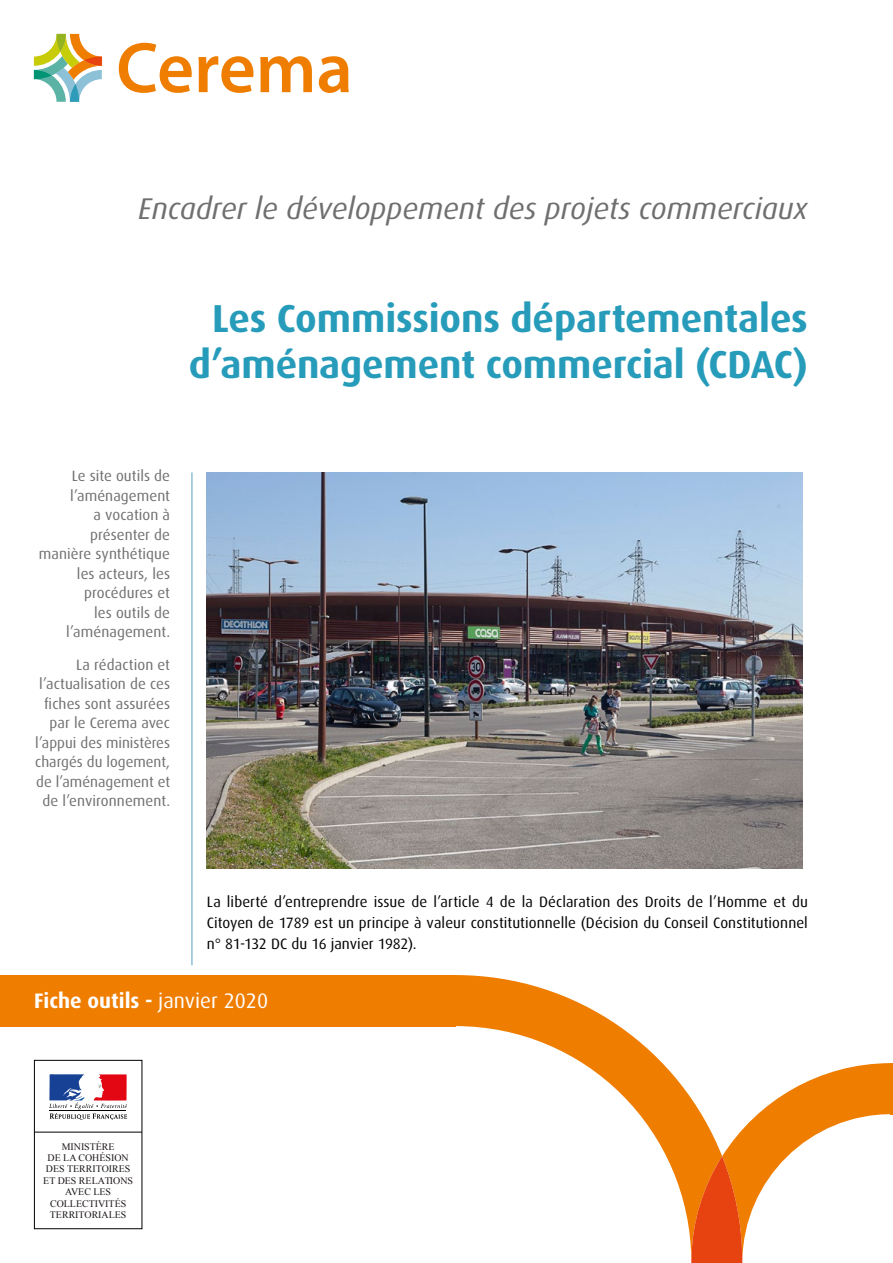
<style>
.page{position:relative;width:893px;height:1263px;background:#fff}
.page>*{position:absolute;margin:0;border:0;box-sizing:border-box;transform-origin:0 0}
.t1{font:700 39px/46.8px "Dax OT";letter-spacing:-.005em;color:#279cba;text-align:center}
.t2{font:italic 30px "Dax OT";color:#706f6f}
.t3{font:700 21px "Dax OT";color:#fff}
.t4{font:15px/19.5px "Dax OT";letter-spacing:.005em;color:#706f6f;text-align:right}
.t5{font:15px/21px "Dax OT";letter-spacing:.005em;color:#000;text-align:justify}
.t6{font:9.9px/11.4px "Times New Roman";color:#1d171a;text-align:center}
.s1{font-weight:400}
</style>
<div class="page">
<svg style="left:136px;top:1026px;width:319px;height:162px"></svg>
<svg style="left:455px;top:975px;width:236px;height:275px"></svg>
<div style="left:0;top:975px;width:456px;height:51px;background:#ef7d00"></div>
<svg style="left:691px;top:1063px;width:202px;height:200px"></svg>
<hr style="left:890px;top:1063px;width:3px;height:51px;background:#ef7d00">
<svg style="left:119px;top:43px;width:73px;height:50px"></svg>
<svg style="left:198px;top:56px;width:55px;height:37px"></svg>
<svg style="left:260px;top:56px;width:52px;height:36px"></svg>
<svg style="left:319px;top:56px;width:30px;height:37px"></svg>
<svg style="left:34px;top:34px;width:68px;height:68px"></svg>
<hr style="left:191px;top:472px;width:2px;height:493px;background:#8cc1d8">
<img style="left:207px;top:472px;width:595px;height:396px">
<div style="left:34px;top:1060px;width:108px;height:169px;background:#fff"></div>
<div style="left:34px;top:1060px;width:108px;height:169px;border:1px solid #000"></div>
<svg style="left:49px;top:1074px;width:78px;height:46px"></svg>
<hr style="left:34px;top:1132px;width:108px;height:1px;background:#000">
<h2 class="t2" style="left:138px;top:192px;width:671px">Encadrer le développement des projets commerciaux</h2>
<h1 class="t1" style="left:189px;top:295px;width:621px">Les Commissions départementales d’aménagement commercial (CDAC)</h1>
<p class="t4" style="left:39px;top:467px;width:133px">Le site outils de l’aménagement<br>a vocation à présenter de manière synthétique les acteurs, les procédures et<br>les outils de l’aménagement.</p>
<p class="t4" style="left:35px;top:655px;width:136px">La rédaction et l’actualisation de ces fiches sont assurées par le Cerema avec l’appui des ministères chargés du logement, de l’aménagement et de l’environnement.</p>
<p class="t5" style="left:207px;top:891px;width:602px">La liberté d’entreprendre issue de l’article 4 de la Déclaration des Droits de l’Homme et du Citoyen de 1789 est un principe à valeur constitutionnelle (Décision du Conseil Constitutionnel n° 81-132 DC du 16 janvier 1982).</p>
<h3 class="t3" style="left:34px;top:988px;width:236px">Fiche outils - <span class="s1">janvier 2020</span></h3>
<p class="t6" style="left:43px;top:1140px;width:91px">MINISTÈRE<br>DE LA COHÉSION<br>DES TERRITOIRES<br>ET DES RELATIONS<br>AVEC LES<br>COLLECTIVITÉS<br>TERRITORIALES</p>
</div>
